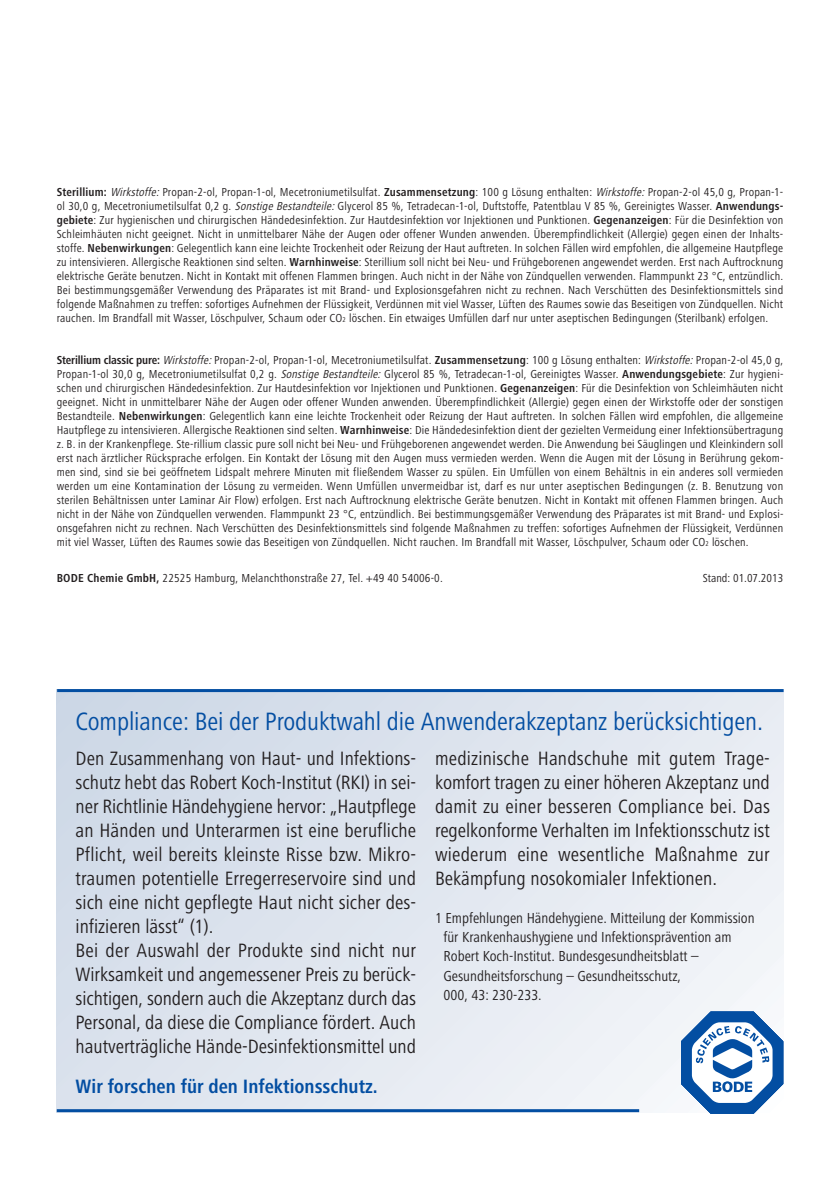
<style>
.page{position:relative;width:840px;height:1191px;background:#fff}
.page>*{position:absolute;margin:0;border:0;box-sizing:border-box;transform-origin:0 0}
.t1{font:26px "Hartmann";letter-spacing:-.005em;color:#034ea2}
.t2{font:20px/24px "Hartmann";color:#231f20;text-align:justify}
.t3{font:700 20px "Hartmann";color:#034ea2}
.t4{font:15px/19.2px "Hartmann";color:#231f20}
.t5{font:12px/14px "Hartmann";letter-spacing:.015em;color:#231f20;text-align:justify}
.s1{font-weight:700}
.s2{font-style:italic}
.s3{font-size:7.2px}
</style>
<div class="page">
<div style="left:57px;top:690px;width:725px;height:422px;background:linear-gradient(to right,#d3dce9,#eff2f7)"></div>
<hr style="left:57px;top:1109px;width:581px;height:3px;background:#034ea2">
<hr style="left:57px;top:689px;width:726px;height:3px;background:#034ea2">
<svg style="left:680px;top:1011px;width:102px;height:102px"></svg>
<p class="t5" style="left:57px;top:186px;width:727px"><span class="s1">Sterillium:</span> <span class="s2">Wirkstoffe:</span>Propan-2-ol, Propan-1-ol, Mecetroniumetilsulfat. <span class="s1">Zusammensetzung</span>: 100 g Lösung enthalten: <span class="s2">Wirkstoffe:</span>Propan-2-ol 45,0 g, Propan-1- ol 30,0 g, Mecetroniumetilsulfat 0,2 g. <span class="s2">Sonstige Bestandteile:</span>Glycerol 85 %, Tetradecan-1-ol, Duftstoffe, Patentblau V 85 %, Gereinigtes Wasser. <span class="s1">Anwendungs&shy;gebiete</span>: Zur hygienischen und chirurgischen Händedesinfektion. Zur Hautdesinfektion vor Injektionen und Punktionen. <span class="s1">Gegenanzeigen</span>: Für die Desinfektion von Schleimhäuten nicht geeignet. Nicht in unmittelbarer Nähe der Augen oder offener Wunden anwenden. Überempfindlichkeit (Allergie) gegen einen der Inhalts&shy;stoffe. <span class="s1">Nebenwirkungen</span>: Gelegentlich kann eine leichte Trockenheit oder Reizung der Haut auftreten. In solchen Fällen wird empfohlen, die allgemeine Hautpflege zu intensivieren. Allergische Reaktionen sind selten. <span class="s1">Warnhinweise</span>: Sterillium soll nicht bei Neu- und Frühgeborenen angewendet werden. Erst nach Auftrocknung elektrische Geräte benutzen. Nicht in Kontakt mit offenen Flammen bringen. Auch nicht in der Nähe von Zündquellen verwenden. Flammpunkt 23 °C, entzündlich.<br>Bei bestimmungsgemäßer Verwendung des Präparates ist mit Brand- und Explosionsgefahren nicht zu rechnen. Nach Verschütten des Desinfektionsmittels sind folgende Maßnahmen zu treffen: sofortiges Aufnehmen der Flüssigkeit, Verdünnen mit viel Wasser, Lüften des Raumes sowie das Beseitigen von Zündquellen. Nicht rauchen. Im Brandfall mit Wasser, Löschpulver, Schaum oder CO<span class="s3">2</span> löschen. Ein etwaiges Umfüllen darf nur unter aseptischen Bedingungen (Sterilbank) erfolgen.</p>
<p class="t5" style="left:57px;top:354px;width:727px"><span class="s1">Sterillium classic pure:</span> <span class="s2">Wirkstoffe:</span>Propan-2-ol, Propan-1-ol, Mecetroniumetilsulfat. <span class="s1">Zusammensetzung</span>: 100 g Lösung enthalten: <span class="s2">Wirkstoffe:</span>Propan-2-ol 45,0 g, Propan-1-ol 30,0 g, Mecetroniumetilsulfat 0,2 g. <span class="s2">Sonstige Bestandteile:</span>Glycerol 85 %, Tetradecan-1-ol, Gereinigtes Wasser. <span class="s1">Anwendungsgebiete</span>: Zur hygieni&shy;schen und chirurgischen Händedesinfektion. Zur Hautdesinfektion vor Injektionen und Punktionen. <span class="s1">Gegenanzeigen</span>: Für die Desinfektion von Schleimhäuten nicht geeignet. Nicht in unmittelbarer Nähe der Augen oder offener Wunden anwenden. Überempfindlichkeit (Allergie) gegen einen der Wirkstoffe oder der sonstigen Bestandteile. <span class="s1">Nebenwirkungen</span>: Gelegentlich kann eine leichte Trockenheit oder Reizung der Haut auftreten. In solchen Fällen wird empfohlen, die allgemeine Hautpflege zu intensivieren. Allergische Reaktionen sind selten. <span class="s1">Warnhinweise</span>: Die Händedesinfektion dient der gezielten Vermeidung einer Infektionsübertragung z. B. in der Krankenpflege. Ste-rillium classic pure soll nicht bei Neu- und Frühgeborenen angewendet werden. Die Anwendung bei Säuglingen und Kleinkindern soll erst nach ärztlicher Rücksprache erfolgen. Ein Kontakt der Lösung mit den Augen muss vermieden werden. Wenn die Augen mit der Lösung in Berührung gekom&shy;men sind, sind sie bei geöffnetem Lidspalt mehrere Minuten mit fließendem Wasser zu spülen. Ein Umfüllen von einem Behältnis in ein anderes soll vermieden werden um eine Kontamination der Lösung zu vermeiden. Wenn Umfüllen unvermeidbar ist, darf es nur unter aseptischen Bedingungen (z. B. Benutzung von sterilen Behältnissen unter Laminar Air Flow) erfolgen. Erst nach Auftrocknung elektrische Geräte benutzen. Nicht in Kontakt mit offenen Flammen bringen. Auch nicht in der Nähe von Zündquellen verwenden. Flammpunkt 23 °C, entzündlich. Bei bestimmungsgemäßer Verwendung des Präparates ist mit Brand- und Explosi&shy;onsgefahren nicht zu rechnen. Nach Verschütten des Desinfektionsmittels sind folgende Maßnahmen zu treffen: sofortiges Aufnehmen der Flüssigkeit, Verdünnen mit viel Wasser, Lüften des Raumes sowie das Beseitigen von Zündquellen. Nicht rauchen. Im Brandfall mit Wasser, Löschpulver, Schaum oder CO<span class="s3">2</span> löschen.</p>
<p class="t5" style="left:57px;top:572px;width:387px"><span class="s1">BODE Chemie GmbH,</span> 22525 Hamburg, Melanchthonstraße 27, Tel. +49 40 54006-0.</p>
<p class="t5" style="left:702px;top:572px;width:82px">Stand: 01.07.2013</p>
<h1 class="t1" style="left:75px;top:711px;width:688px">Compliance: Bei der Produktwahl die Anwenderakzeptanz berücksichtigen.</h1>
<p class="t2" style="left:76px;top:747px;width:342px;text-align:left">Den Zusammenhang von Haut- und Infektions&shy;schutz hebt das Robert Koch-Institut (RKI) in sei&shy;ner Richtlinie Händehygiene hervor: „Hautpflege an Händen und Unterarmen ist eine berufliche Pflicht, weil bereits kleinste Risse bzw. Mikro&shy;traumen potentielle Erregerreservoire sind und sich eine nicht gepflegte Haut nicht sicher des&shy;infizieren lässt“ (1).<br>Bei der Auswahl der Produkte sind nicht nur Wirksamkeit und angemessener Preis zu berück&shy;sichtigen, sondern auch die Akzeptanz durch das Personal, da diese die Compliance fördert. Auch hautverträgliche Hände-Desinfektionsmittel und</p>
<h2 class="t3" style="left:76px;top:1078px;width:303px">Wir forschen für den Infektionsschutz.</h2>
<p class="t2" style="left:435px;top:747px;width:336px">medizinische Handschuhe mit gutem Trage&shy;komfort tragen zu einer höheren Akzeptanz und damit zu einer besseren Compliance bei. Das regelkonforme Verhalten im Infektionsschutz ist wiederum eine wesentliche Maßnahme zur Bekämpfung nosokomialer Infektionen.</p>
<p class="t4" style="left:443px;top:909px;width:312px;text-indent:-9px">1 Empfehlungen Händehygiene. Mitteilung der Kommission für Krankenhaushygiene und Infektionsprävention am Robert Koch-Institut. Bundesgesundheitsblatt – Gesundheitsforschung – Gesundheitsschutz,<br>000, 43: 230-233.</p>
</div>
